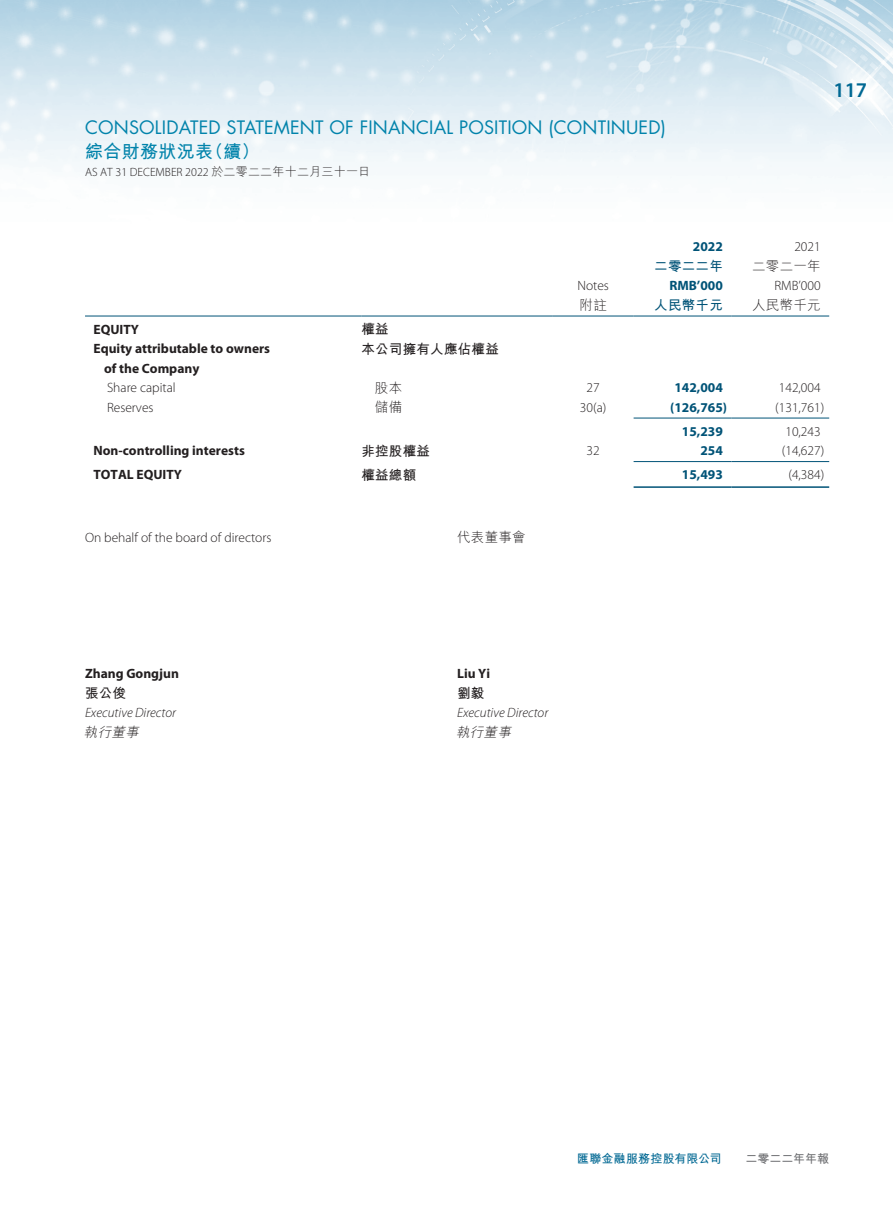
<style>
.page{position:relative;width:893px;height:1212px;background:#fff}
.page>*{position:absolute;margin:0;border:0;box-sizing:border-box;transform-origin:0 0}
.t1{font:600 21px "Myriad Pro";color:#006893}
.t2{font:18px "Futura Std";letter-spacing:.01em;color:#0183ab}
.t3{font:700 18px "M Hei HK";letter-spacing:.02em;color:#0183ab}
._50_Table_txt{font:300 13.5px "Myriad Pro";color:#231f20}
._50_Table_txt-2{font:700 13.5px "Myriad Pro";color:#231f20}
._50_Table_txt-3{font:700 13.5px "Myriad Pro";color:#005377}
._50_Table_txt-4{font:italic 300 13.5px "Myriad Pro";color:#231f20}
._50_Table_txt-5{font:700 13.5px "M Hei HK";letter-spacing:.02em;color:#231f20}
._50_Table_txt-6{font:300 13.5px "M Hei HK";letter-spacing:.02em;color:#231f20}
._50_Table_txt-7{font:700 13.5px "M Hei HK";letter-spacing:.02em;color:#005377}
._50_Table_txt-8{font:italic 300 13.5px "M Hei HK";color:#231f20}
.t4{font:300 12px "Myriad Pro";color:#231f20}
.t5{font:700 12px "M Hei HK";color:#006893}
.t6{font:700 12px "M Hei HK";letter-spacing:-.005em;color:#6c6d70}
.s1{font-family:"M Hei HK"}
</style>
<div class="page">
<img style="left:0;top:0;width:893px;height:488px">
<hr style="left:85px;top:316px;width:276px;height:1px;background:#005377">
<hr style="left:361px;top:316px;width:192px;height:1px;background:#005377">
<hr style="left:553px;top:316px;width:81px;height:1px;background:#005377">
<hr style="left:634px;top:316px;width:97px;height:1px;background:#005377">
<hr style="left:731px;top:316px;width:98px;height:1px;background:#005377">
<hr style="left:634px;top:418px;width:97px;height:1px;background:#005377">
<hr style="left:731px;top:418px;width:98px;height:1px;background:#005377">
<hr style="left:634px;top:461px;width:97px;height:1px;background:#005377">
<hr style="left:731px;top:461px;width:98px;height:1px;background:#005377">
<hr style="left:634px;top:486px;width:97px;height:2px;background:#005377">
<hr style="left:731px;top:486px;width:98px;height:2px;background:#005377">
<p class="t2" style="left:85px;top:116px;width:582px">CONSOLIDATED STATEMENT OF FINANCIAL POSITION (CONTINUED)</p>
<p class="t3" style="left:85px;top:138px;width:176px">綜合財務狀況表（續）</p>
<p class="t4" style="left:85px;top:164px;width:287px">AS AT 31 DECEMBER 2022 <span class="s1">於二零二二年十二月三十一日</span></p>
<p class="t1" style="left:833px;top:76px;width:35px">117</p>
<p class="_50_Table_txt-3" style="left:693px;top:238px;width:31px">2022</p>
<p class="_50_Table_txt" style="left:794px;top:239px;width:28px">2021</p>
<p class="_50_Table_txt-7" style="left:654px;top:256px;width:70px">二零二二年</p>
<p class="_50_Table_txt-6" style="left:752px;top:259px;width:70px">二零二一年</p>
<p class="_50_Table_txt-2" style="left:94px;top:320px;width:47px">EQUITY</p>
<p class="_50_Table_txt-5" style="left:361px;top:319px;width:29px">權益</p>
<p class="_50_Table_txt-2" style="left:94px;top:340px;width:178px">Equity attributable to owners</p>
<p class="_50_Table_txt-2" style="left:104px;top:359px;width:97px">of the Company</p>
<p class="_50_Table_txt-5" style="left:361px;top:339px;width:139px">本公司擁有人應佔權益</p>
<p class="_50_Table_txt" style="left:577px;top:278px;width:33px">Notes</p>
<p class="_50_Table_txt-3" style="left:669px;top:277px;width:55px">RMB’000</p>
<p class="_50_Table_txt" style="left:774px;top:278px;width:48px">RMB’000</p>
<p class="_50_Table_txt-6" style="left:580px;top:298px;width:29px">附註</p>
<p class="_50_Table_txt-7" style="left:654px;top:295px;width:70px">人民幣千元</p>
<p class="_50_Table_txt-6" style="left:752px;top:298px;width:70px">人民幣千元</p>
<p class="_50_Table_txt" style="left:107px;top:380px;width:70px">Share capital</p>
<p class="_50_Table_txt-6" style="left:375px;top:381px;width:29px">股本</p>
<p class="_50_Table_txt" style="left:587px;top:380px;width:15px">27</p>
<p class="_50_Table_txt-3" style="left:674px;top:379px;width:50px">142,004</p>
<p class="_50_Table_txt" style="left:779px;top:380px;width:43px">142,004</p>
<p class="_50_Table_txt" style="left:107px;top:399px;width:48px">Reserves</p>
<p class="_50_Table_txt-6" style="left:375px;top:400px;width:29px">儲備</p>
<p class="_50_Table_txt" style="left:580px;top:399px;width:28px">30(a)</p>
<p class="_50_Table_txt-3" style="left:670px;top:398px;width:58px">(126,765)</p>
<p class="_50_Table_txt" style="left:775px;top:399px;width:51px">(131,761)</p>
<p class="_50_Table_txt-3" style="left:682px;top:422px;width:42px">15,239</p>
<p class="_50_Table_txt" style="left:785px;top:423px;width:37px">10,243</p>
<p class="_50_Table_txt-2" style="left:94px;top:442px;width:153px">Non-controlling interests</p>
<p class="_50_Table_txt-5" style="left:361px;top:441px;width:70px">非控股權益</p>
<p class="_50_Table_txt" style="left:587px;top:443px;width:15px">32</p>
<p class="_50_Table_txt-3" style="left:700px;top:442px;width:24px">254</p>
<p class="_50_Table_txt" style="left:782px;top:443px;width:44px">(14,627)</p>
<p class="_50_Table_txt-2" style="left:94px;top:466px;width:90px">TOTAL EQUITY</p>
<p class="_50_Table_txt-5" style="left:361px;top:465px;width:56px">權益總額</p>
<p class="_50_Table_txt-3" style="left:682px;top:466px;width:42px">15,493</p>
<p class="_50_Table_txt" style="left:788px;top:467px;width:37px">(4,384)</p>
<p class="_50_Table_txt" style="left:85px;top:529px;width:188px">On behalf of the board of directors</p>
<p class="_50_Table_txt-6" style="left:457px;top:530px;width:70px">代表董事會</p>
<p class="_50_Table_txt-2" style="left:85px;top:665px;width:95px">Zhang Gongjun</p>
<p class="_50_Table_txt-2" style="left:457px;top:665px;width:35px">Liu Yi</p>
<p class="_50_Table_txt-5" style="left:85px;top:684px;width:43px">張公俊</p>
<p class="_50_Table_txt-5" style="left:457px;top:684px;width:29px">劉毅</p>
<p class="_50_Table_txt-4" style="left:85px;top:705px;width:93px">Executive Director</p>
<p class="_50_Table_txt-4" style="left:457px;top:705px;width:93px">Executive Director</p>
<p class="_50_Table_txt-8" style="left:84px;top:725px;width:59px">執行董事</p>
<p class="_50_Table_txt-8" style="left:456px;top:725px;width:59px">執行董事</p>
<p class="t5" style="left:577px;top:1150px;width:146px">匯聯金融服務控股有限公司</p>
<p class="t6" style="left:745px;top:1150px;width:85px">二零二二年年報</p>
</div>
